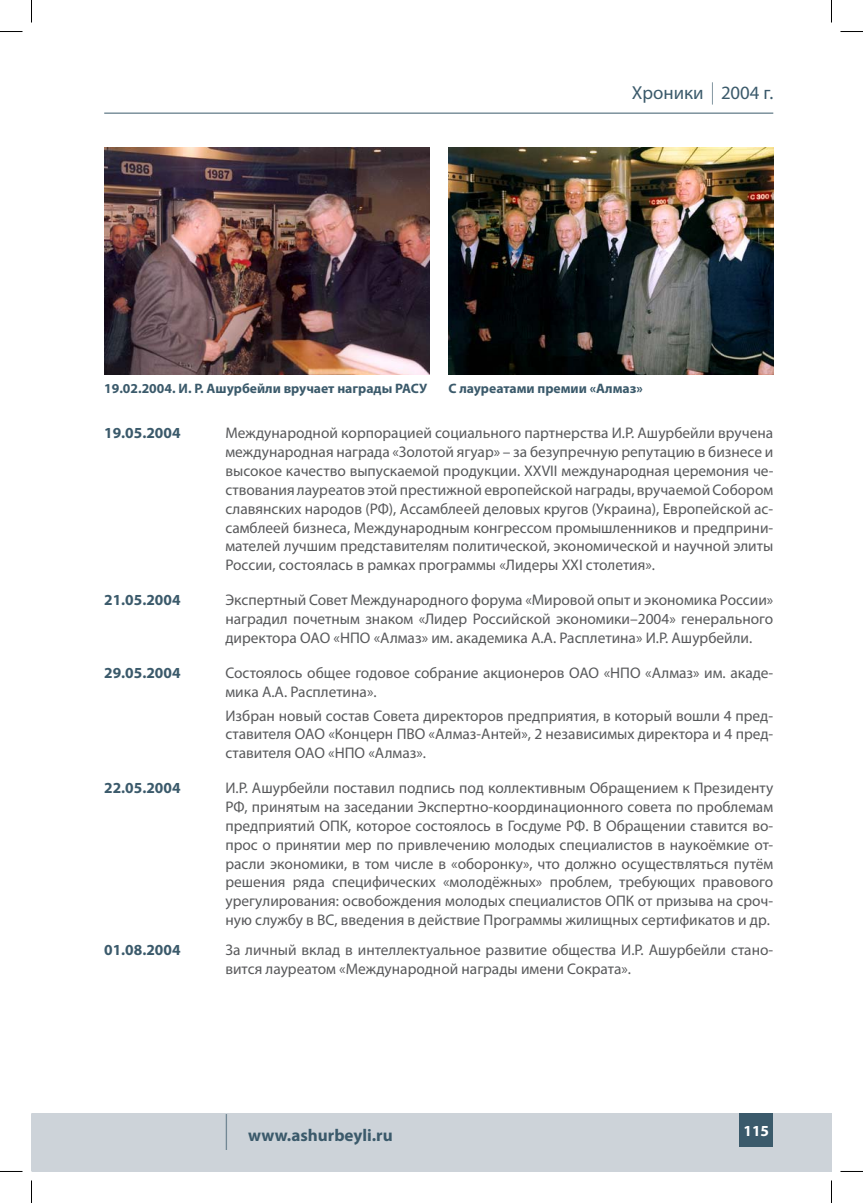
<style>
.page{position:relative;width:863px;height:1203px;background:#fff}
.page>*{position:absolute;margin:0;border:0;box-sizing:border-box;transform-origin:0 0}
.t1{font:18.75px "Myriad Pro";color:#3b5a6b}
.t2{font:700 17.1px "Myriad Pro";color:#3b5a6b}
.t3{font:15.45px/18.8px "Myriad Pro";color:#58595b;text-align:justify}
.t4{font:700 15.45px "Myriad Pro";color:#3b5a6b}
.t5{font:700 15.45px "Myriad Pro";color:#fff}
.t6{font:700 13.65px "Myriad Pro";color:#3b5a6b}
.s1{font-weight:700;font-size:22.2px}
.s2{font-size:35.85px}
</style>
<div class="page">
<div style="left:32px;top:1112px;width:799px;height:59px;background:#cdd3d9"></div>
<hr style="left:104px;top:113px;width:669px;height:1px;background:#3b5a6b">
<div style="left:739px;top:1112px;width:34px;height:34px;background:#3b5a6b"></div>
<img style="left:448px;top:148px;width:325px;height:227px">
<img style="left:104px;top:148px;width:325px;height:227px">
<svg style="left:0;top:31px;width:23px;height:1px"></svg>
<svg style="left:840px;top:31px;width:23px;height:1px"></svg>
<svg style="left:31px;top:0;width:1px;height:23px"></svg>
<svg style="left:31px;top:1180px;width:1px;height:22px"></svg>
<svg style="left:831px;top:0;width:1px;height:23px"></svg>
<svg style="left:831px;top:1180px;width:1px;height:22px"></svg>
<p class="t1" style="left:632px;top:86px;width:143px">Хроники <span class="s1">|</span> 2004 г.</p>
<p class="t6" style="left:104px;top:383px;width:324px">19.02.2004. И. Р. Ашурбейли вручает награды РАСУ</p>
<p class="t6" style="left:448px;top:383px;width:196px">C лауреатами премии «Алмаз»</p>
<p class="t4" style="left:104px;top:427px;width:78px">19.05.2004</p>
<p class="t3" style="left:225px;top:425px;width:549px">Международной корпорацией социального партнерства И.Р. Ашурбейли вручена международная награда «Золотой ягуар» – за безупречную репутацию в бизнесе и высокое качество выпускаемой продукции. ХХVII международная церемония че&shy;ствования лауреатов этой престижной европейской награды, вручаемой Собором славянских народов (РФ), Ассамблеей деловых кругов (Украина), Европейской ас&shy;самблеей бизнеса, Международным конгрессом промышленников и предприни&shy;мателей лучшим представителям политической, экономической и научной элиты России, состоялась в рамках программы «Лидеры XXI столетия».</p>
<p class="t4" style="left:104px;top:594px;width:78px">21.05.2004</p>
<p class="t3" style="left:225px;top:591px;width:549px">Экспертный Совет Международного форума «Мировой опыт и экономика России» наградил почетным знаком «Лидер Российской экономики–2004» генерального директора ОАО «НПО «Алмаз» им. академика А.А. Расплетина» И.Р. Ашурбейли.</p>
<p class="t4" style="left:104px;top:666px;width:78px">29.05.2004</p>
<p class="t3" style="left:225px;top:664px;width:549px">Состоялось общее годовое собрание акционеров ОАО «НПО «Алмаз» им. акаде&shy;мика А.А. Расплетина».</p>
<p class="t3" style="left:225px;top:707px;width:549px">Избран новый состав Совета директоров предприятия, в который вошли 4 пред&shy;ставителя ОАО «Концерн ПВО «Алмаз-Антей», 2 независимых директора и 4 пред&shy;ставителя ОАО «НПО «Алмаз».</p>
<p class="t4" style="left:104px;top:781px;width:78px">22.05.2004</p>
<p class="t3" style="left:225px;top:779px;width:549px">И.Р. Ашурбейли поставил подпись под коллективным Обращением к Президенту РФ, принятым на заседании Экспертно-координационного совета по проблемам предприятий ОПК, которое состоялось в Госдуме РФ. В Обращении ставится во&shy;прос о принятии мер по привлечению молодых специалистов в наукоёмкие от&shy;расли экономики, в том числе в «оборонку», что должно осуществляться путём решения ряда специфических «молодёжных» проблем, требующих правового урегулирования: освобождения молодых специалистов ОПК от призыва на сроч&shy;ную службу в ВС, введения в действие Программы жилищных сертификатов и др.</p>
<p class="t4" style="left:104px;top:943px;width:78px">01.08.2004</p>
<p class="t3" style="left:225px;top:941px;width:549px">За личный вклад в интеллектуальное развитие общества И.Р. Ашурбейли стано&shy;вится лауреатом «Международной награды имени Сократа».</p>
<p class="t2" style="left:225px;top:1127px;width:169px"><span class="s2">|</span> www.ashurbeyli.ru</p>
<p class="t5" style="left:743px;top:1124px;width:27px">115</p>
</div>
